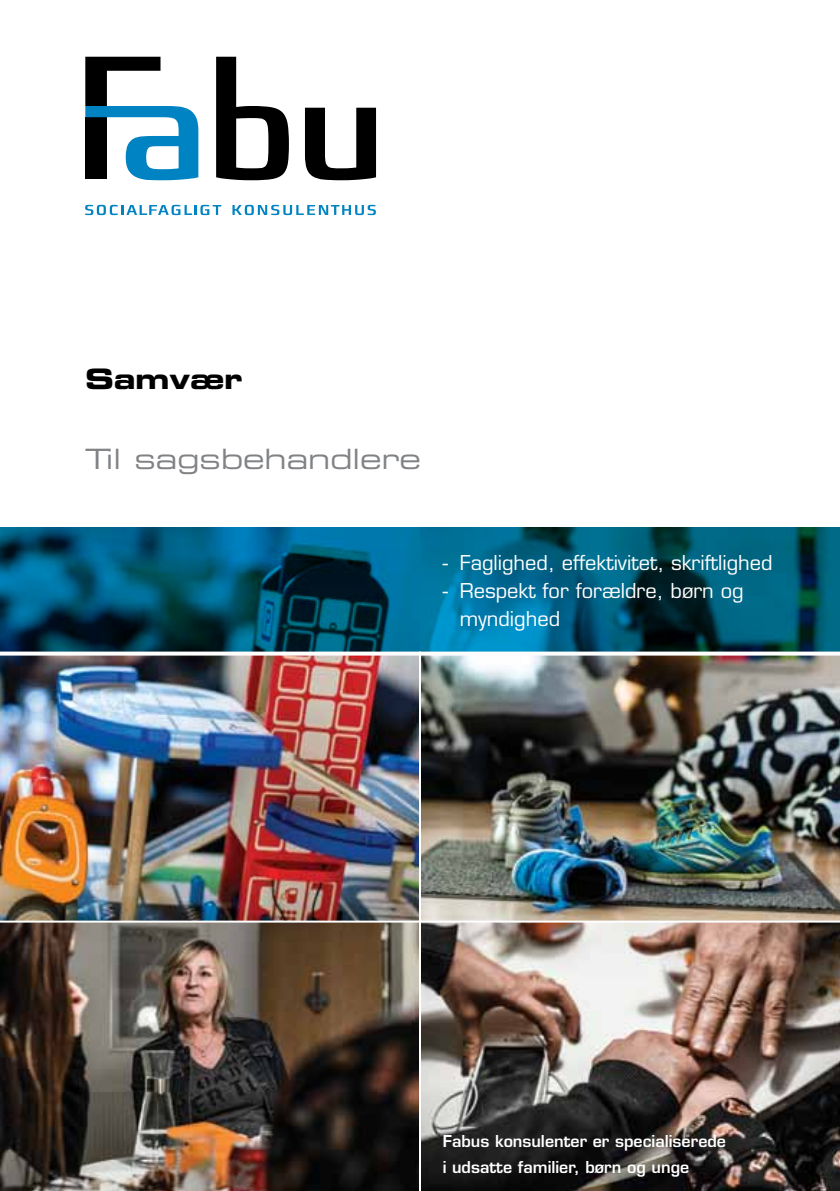
<style>
.page{position:relative;width:840px;height:1191px;background:#fff}
.page>*{position:absolute;margin:0;border:0;box-sizing:border-box;transform-origin:0 0}
.t1{font:28px "Eurostile Extended Two";color:#808285}
.t2{font:28px "Eurostile Bold Extended Two";color:#000}
.t3{font:20px/28px "Eurostile";color:#fff}
.t4{font:600 16px/26px "Eurostile";color:#fff}
</style>
<div class="page">
<img style="left:0;top:655px;width:419px;height:265px">
<img style="left:421px;top:655px;width:418px;height:265px">
<img style="left:0;top:922px;width:839px;height:269px">
<svg style="left:216px;top:57px;width:73px;height:123px"></svg>
<svg style="left:305px;top:108px;width:71px;height:72px"></svg>
<svg style="left:85px;top:57px;width:113px;height:123px"></svg>
<svg style="left:85px;top:205px;width:136px;height:10px"></svg>
<svg style="left:232px;top:205px;width:143px;height:10px"></svg>
<svg style="left:0;top:527px;width:839px;height:124px;background:#005471"></svg>
<svg style="left:0;top:651px;width:839px;height:1px"></svg>
<hr style="left:419px;top:651px;width:2px;height:540px;background:#fff">
<h1 class="t2" style="left:85px;top:359px;width:159px">Samvær</h1>
<h1 class="t1" style="left:85px;top:440px;width:337px">Til sagsbehandlere</h1>
<p class="t3" style="left:442px;top:549px;width:331px">- Faglighed, effektivitet, skriftlighed</p>
<p class="t3" style="left:459px;top:577px;width:285px;text-indent:-17px">- Respekt for forældre, børn og myndighed</p>
<p class="t4" style="left:442px;top:1128px;width:285px">Fabus konsulenter er specialiserede i udsatte familier, børn og unge</p>
</div>
